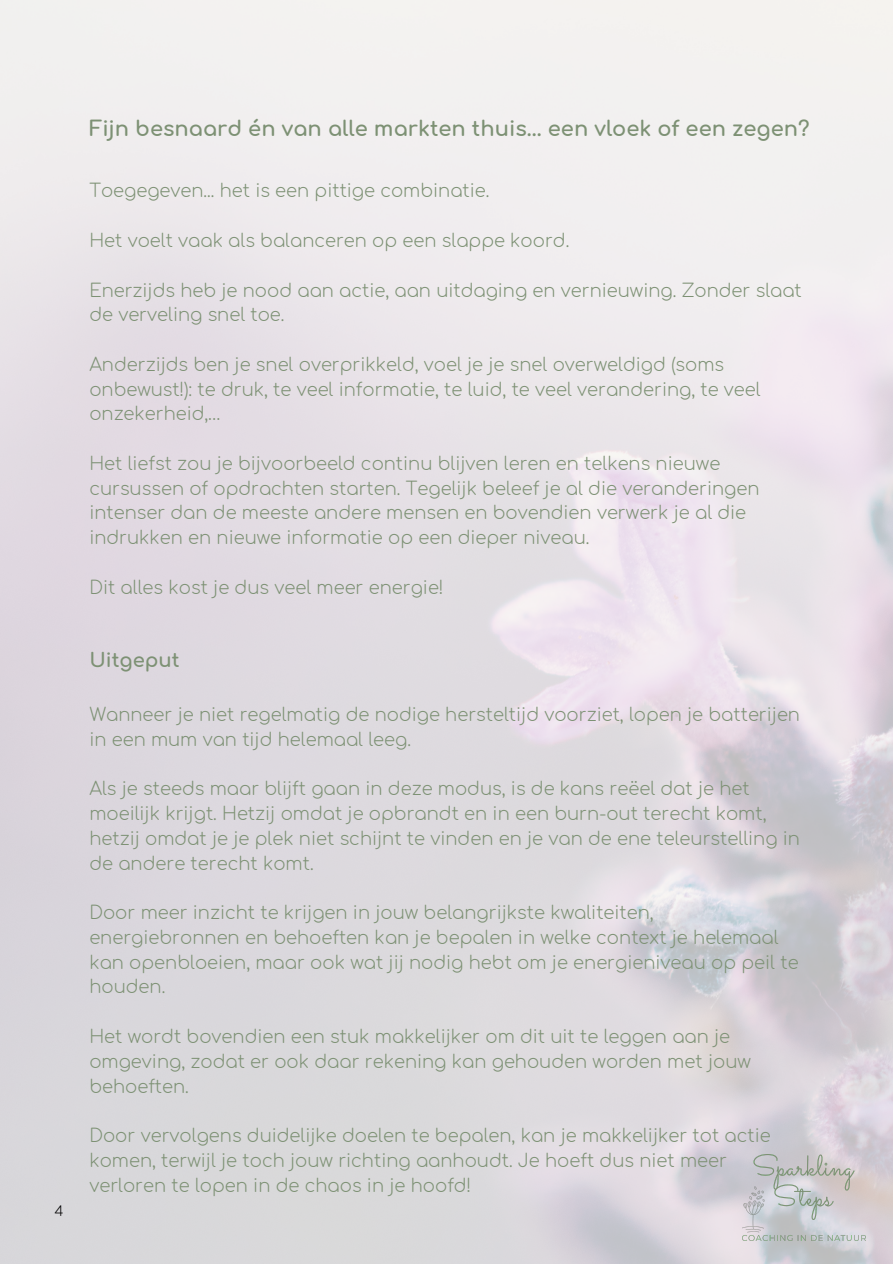
<style>
.page{position:relative;width:893px;height:1264px;background:#fff}
.page>*{position:absolute;margin:0;border:0;box-sizing:border-box;transform-origin:0 0}
.t1{font:700 21px "Comfortaa";color:#7d9174}
.t2{font:700 19.5px "Comfortaa";color:#7d9174}
.t3{font:300 18px/24.8px "Comfortaa";color:#7d9174}
.t4{font:300 13.5px "Comfortaa";color:#000}
</style>
<div class="page">
<img style="left:742px;top:1154px;width:123px;height:86px">
<p class="t4" style="left:55px;top:1203px;width:10px">4</p>
<p class="t1" style="left:89px;top:118px;width:721px">Fijn besnaard én van alle markten thuis... een vloek of een zegen?</p>
<p class="t3" style="left:89px;top:179px;width:401px">Toegegeven... het is een pittige combinatie.</p>
<h1 class="t3" style="left:89px;top:229px;width:481px">Het voelt vaak als balanceren op een slappe koord.</h1>
<p class="t3" style="left:89px;top:278px;width:714px">Enerzijds heb je nood aan actie, aan uitdaging en vernieuwing. Zonder slaat de verveling snel toe.</p>
<p class="t3" style="left:89px;top:352px;width:672px">Anderzijds ben je snel overprikkeld, voel je je snel overweldigd (soms onbewust!): te druk, te veel informatie, te luid, te veel verandering, te veel onzekerheid,…</p>
<p class="t3" style="left:89px;top:451px;width:671px">Het liefst zou je bijvoorbeeld continu blijven leren en telkens nieuwe cursussen of opdrachten starten. Tegelijk beleef je al die veranderingen intenser dan de meeste andere mensen en bovendien verwerk je al die indrukken en nieuwe informatie op een dieper niveau.</p>
<p class="t3" style="left:89px;top:575px;width:355px">Dit alles kost je dus veel meer energie!</p>
<p class="t2" style="left:89px;top:650px;width:92px">Uitgeput</p>
<p class="t3" style="left:89px;top:703px;width:712px">Wanneer je niet regelmatig de nodige hersteltijd voorziet, lopen je batterijen in een mum van tijd helemaal leeg.</p>
<h1 class="t3" style="left:89px;top:777px;width:712px">Als je steeds maar blijft gaan in deze modus, is de kans reëel dat je het moeilijk krijgt. Hetzij omdat je opbrandt en in een burn-out terecht komt, hetzij omdat je je plek niet schijnt te vinden en je van de ene teleurstelling in de andere terecht komt.</h1>
<p class="t3" style="left:89px;top:901px;width:710px">Door meer inzicht te krijgen in jouw belangrijkste kwaliteiten, energiebronnen en behoeften kan je bepalen in welke context je helemaal kan openbloeien, maar ook wat jij nodig hebt om je energieniveau op peil te houden.</p>
<p class="t3" style="left:89px;top:1024px;width:663px">Het wordt bovendien een stuk makkelijker om dit uit te leggen aan je omgeving, zodat er ook daar rekening kan gehouden worden met jouw behoeften.</p>
<p class="t3" style="left:89px;top:1123px;width:683px">Door vervolgens duidelijke doelen te bepalen, kan je makkelijker tot actie komen, terwijl je toch jouw richting aanhoudt. Je hoeft dus niet meer verloren te lopen in de chaos in je hoofd!</p>
</div>
